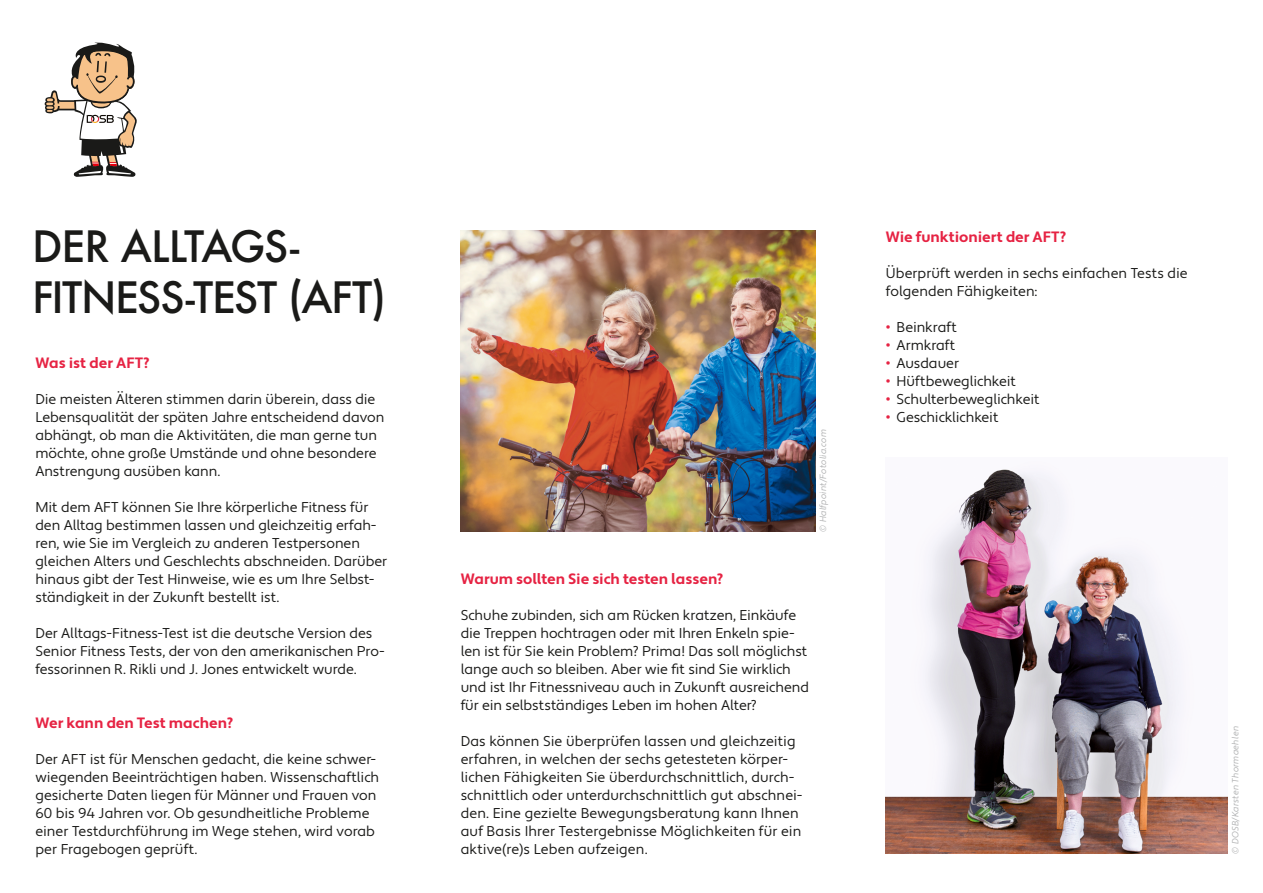
<style>
.page{position:relative;width:1263px;height:893px;background:#fff}
.page>*{position:absolute;margin:0;border:0;box-sizing:border-box;transform-origin:0 0}
.t1{font:500 42px/50.4px "Futura ND";letter-spacing:-.035em;color:#1a1a18}
.t2{font:700 15px "Apertura";letter-spacing:-.005em;color:#e62343}
.t3{font:14.25px/18px "Apertura";letter-spacing:-.005em;color:#1a1a18}
.t4{font:9px "Apertura Obliq";letter-spacing:.01em;color:#b1b2b3}
.s1{font-size:16.5px;color:#e62343}
</style>
<div class="page">
<img style="left:461px;top:231px;width:354px;height:301px">
<img style="left:886px;top:469px;width:341px;height:385px">
<svg style="left:45px;top:43px;width:92px;height:134px"></svg>
<h1 class="t1" style="left:32px;top:221px;width:356px">DER ALLTAGS-<br>FITNESS-TEST (AFT)</h1>
<p class="t2" style="left:35px;top:353px;width:116px">Was ist der AFT?</p>
<p class="t3" style="left:35px;top:390px;width:350px">Die meisten Älteren stimmen darin überein, dass die Lebensqualität der späten Jahre entscheidend davon abhängt, ob man die Aktivitäten, die man gerne tun möchte, ohne große Umstände und ohne besondere Anstrengung ausüben kann.</p>
<p class="t3" style="left:35px;top:498px;width:353px">Mit dem AFT können Sie Ihre körperliche Fitness für den Alltag bestimmen lassen und gleichzeitig erfah&shy;ren, wie Sie im Vergleich zu anderen Testpersonen gleichen Alters und Geschlechts abschneiden. Darüber hinaus gibt der Test Hinweise, wie es um Ihre Selbst&shy;ständigkeit in der Zukunft bestellt ist.</p>
<p class="t3" style="left:35px;top:624px;width:351px">Der Alltags-Fitness-Test ist die deutsche Version des<br>Senior Fitness Tests, der von den amerikanischen Pro&shy;fessorinnen R. Rikli und J. Jones entwickelt wurde.</p>
<p class="t2" style="left:35px;top:713px;width:199px">Wer kann den Test machen?</p>
<p class="t3" style="left:35px;top:750px;width:345px">Der AFT ist für Menschen gedacht, die keine schwer&shy;wiegenden Beeinträchtigen haben. Wissenschaftlich gesicherte Daten liegen für Männer und Frauen von 60 bis 94 Jahren vor. Ob gesundheitliche Probleme einer Testdurchführung im Wege stehen, wird vorab per Fragebogen geprüft.</p>
<p class="t4" style="left:817px;top:532px;width:104px;rotate:-90deg">© Halfpoint/Fotolia.com</p>
<p class="t2" style="left:461px;top:569px;width:264px">Warum sollten Sie sich testen lassen?</p>
<p class="t3" style="left:461px;top:606px;width:350px">Schuhe zubinden, sich am Rücken kratzen, Einkäufe die Treppen hochtragen oder mit Ihren Enkeln spie&shy;len ist für Sie kein Problem? Prima! Das soll möglichst lange auch so bleiben. Aber wie fit sind Sie wirklich und ist Ihr Fitnessniveau auch in Zukunft ausreichend für ein selbstständiges Leben im hohen Alter?</p>
<p class="t3" style="left:461px;top:732px;width:343px">Das können Sie überprüfen lassen und gleichzeitig erfahren, in welchen der sechs getesteten körper&shy;lichen Fähigkeiten Sie überdurchschnittlich, durch&shy;schnittlich oder unterdurchschnittlich gut abschnei&shy;den. Eine gezielte Bewegungsberatung kann Ihnen auf Basis Ihrer Testergebnisse Möglichkeiten für ein aktive(re)s Leben aufzeigen.</p>
<p class="t2" style="left:886px;top:227px;width:182px">Wie funktioniert der AFT?</p>
<p class="t3" style="left:886px;top:264px;width:303px">Überprüft werden in sechs einfachen Tests die folgenden Fähigkeiten:</p>
<p class="t3" style="left:886px;top:318px;width:72px"><span class="s1">•</span> Beinkraft</p>
<p class="t3" style="left:886px;top:336px;width:71px"><span class="s1">•</span> Armkraft</p>
<p class="t3" style="left:886px;top:354px;width:75px"><span class="s1">•</span> Ausdauer</p>
<p class="t3" style="left:886px;top:372px;width:132px"><span class="s1">•</span> Hüftbeweglichkeit</p>
<p class="t3" style="left:886px;top:390px;width:155px"><span class="s1">•</span> Schulterbeweglichkeit</p>
<p class="t3" style="left:886px;top:408px;width:114px"><span class="s1">•</span> Geschicklichkeit</p>
<p class="t4" style="left:1230px;top:854px;width:129px;rotate:-90deg">© DOSB/Karsten Thormaehlen</p>
</div>
